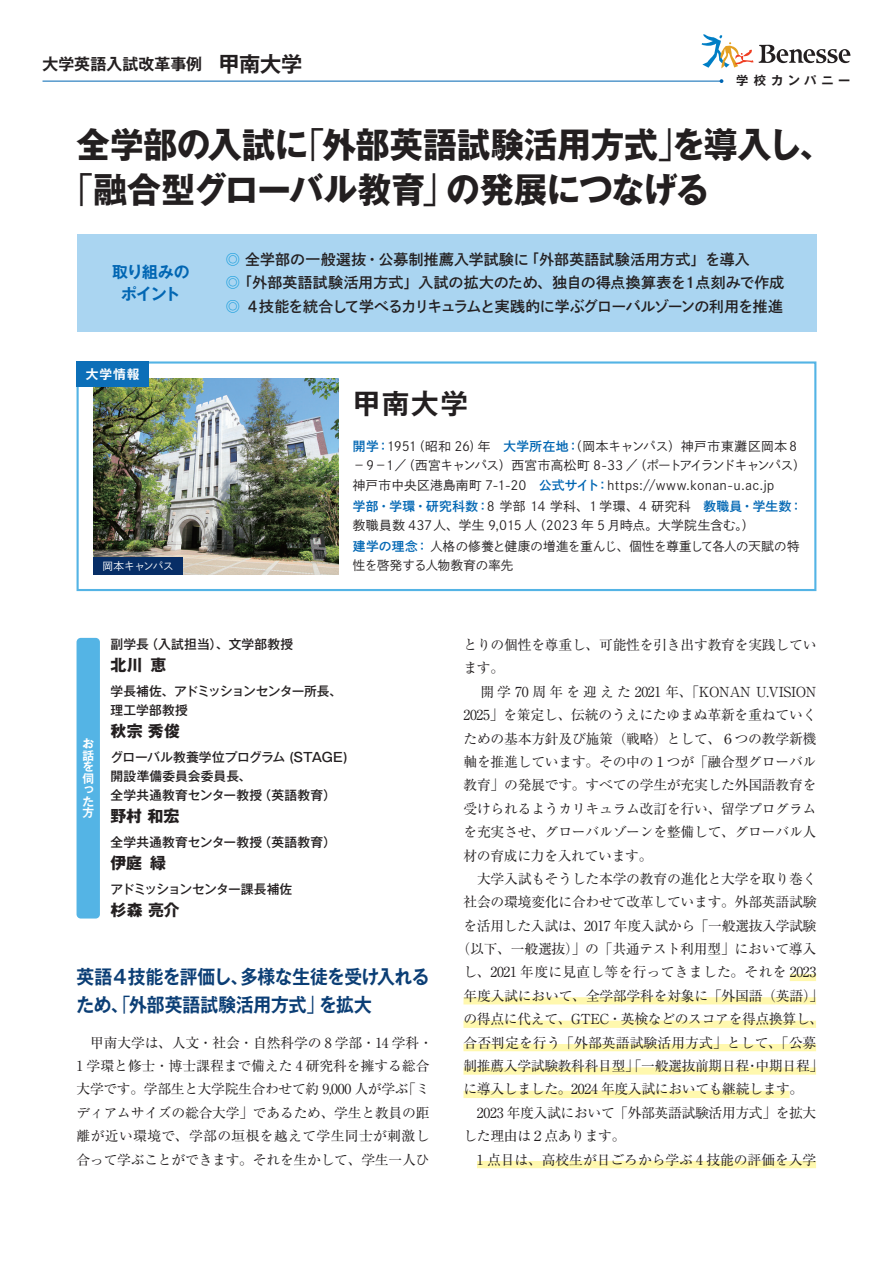
<style>
.page{position:relative;width:893px;height:1263px;background:#fff}
.page>*{position:absolute;margin:0;border:0;box-sizing:border-box;transform-origin:0 0}
.t1{font:700 35.1px/44.7px "Gothic MB101 Pro";letter-spacing:-.005em;color:#231f20;scale:.96 1}
.t2{font:700 27.6px "Gothic MB101 Pro De";color:#231f20}
.t3{font:700 19.2px/27.6px "Gothic MB101 Pro De";letter-spacing:-.02em;color:#0b3e75;scale:.93 1}
.t4{font:700 15.9px "Gothic MB101 Pro";letter-spacing:.01em;color:#231f20}
.t5{font:700 15.9px "Gothic MB101 Pro De";letter-spacing:.005em;color:#231f20}
.t6{font:700 15.9px "Gothic MB101 Pro De";letter-spacing:-.06em;color:#0166b3}
.t7{font:14.85px "Shuei Go Kin Std B";color:#231f20}
.t8{font:14.85px "Shuei Go Kin Std B";letter-spacing:-.045em;color:#231f20}
.t9{font:13.8px/23.4px "Ryumin Pr 6 N";letter-spacing:-.02em;color:#231f20}
.t10{font:13.8px "Ryumin Pr 6 N";letter-spacing:.015em;color:#231f20}
.t11{font:13.8px "Ryumin Pr 6 N";letter-spacing:.005em;color:#231f20}
.t12{font:12.75px/19.2px "Shuei Go Kin Std L";letter-spacing:.01em;color:#231f20}
.t13{font:500 12.75px "Gothic MB101 Pro";color:#231f20}
.t14{font:500 12.75px "Gothic MB101 Pro";letter-spacing:-.06em;color:#231f20}
.t15{font:500 12.75px "Gothic MB101 Pro";letter-spacing:-.02em;color:#231f20}
.t16{font:700 12.75px "Gothic MB101 Pro De";color:#fff}
.t17{font:700 12.15px "Gothic MB101 Pro De";letter-spacing:.395em;color:#231f20}
.t18{font:700 11.7px/11.6px "Gothic MB101 Pro De";color:#fff;text-align:justify}
.t19{font:10.65px "Shuei Go Kin Std L";letter-spacing:-.045em;color:#fff}
.s1{font-size:21.3px}
.s2{font-weight:400}
.s3{color:#0095d9}
.s4{font-family:"Shuei Go Kin Std B";color:#0166b3}
.s5{font-family:"Gothic MB101 Pro";font-weight:400}
</style>
<div class="page">
<div style="left:790px;top:974px;width:26px;height:7px;background:#fff8ae"></div>
<div style="left:463px;top:997px;width:353px;height:7px;background:#fff8ae"></div>
<div style="left:463px;top:1021px;width:353px;height:7px;background:#fff8ae"></div>
<div style="left:463px;top:1044px;width:353px;height:7px;background:#fff8ae"></div>
<div style="left:463px;top:1067px;width:353px;height:8px;background:#fff8ae"></div>
<div style="left:463px;top:1091px;width:327px;height:7px;background:#fff8ae"></div>
<div style="left:477px;top:1161px;width:339px;height:7px;background:#fff8ae"></div>
<div style="left:77px;top:638px;width:23px;height:280px;background:#54b4e5;border-radius:4px"></div>
<div style="left:77px;top:361px;width:739px;height:230px;border:2px solid #54b4e5"></div>
<div style="left:77px;top:234px;width:739px;height:98px;background:#aad5f1"></div>
<img style="left:94px;top:378px;width:244px;height:196px">
<div style="left:77px;top:361px;width:72px;height:26px;background:#0c6fb8"></div>
<div style="left:94px;top:557px;width:89px;height:17px;background:#072e66"></div>
<hr style="left:43px;top:81px;width:678px;height:1px;background:#0166b3">
<svg style="left:702px;top:34px;width:51px;height:34px"></svg>
<svg style="left:759px;top:45px;width:91px;height:18px"></svg>
<p class="t5" style="left:43px;top:51px;width:261px">大学英語入試改革事例 <span class="s1">甲南大学</span></p>
<p class="t17" style="left:736px;top:70px;width:116px">学校カンパニー</p>
<p class="t1" style="left:60px;top:118px;width:807px;text-indent:17px">全学部の入試に<span class="s2">「</span>外部英語試験活用方式<span class="s2">」</span>を導入し、<span class="s2">「</span>融合型グローバル教育<span class="s2">」</span>の発展につなげる</p>
<p class="t6" style="left:112px;top:258px;width:79px">取り組みの</p>
<p class="t6" style="left:121px;top:281px;width:61px">ポイント</p>
<p class="t16" style="left:86px;top:364px;width:55px">大学情報</p>
<p class="t7" style="left:225px;top:249px;width:526px"><span class="s3">◎</span> 全学部の一般選抜・公募制推薦入学試験に「外部英語試験活用方式」を導入</p>
<p class="t7" style="left:225px;top:272px;width:560px"><span class="s3">◎</span> 「外部英語試験活用方式」入試の拡大のため、独自の得点換算表を１点刻みで作成</p>
<p class="t8" style="left:225px;top:296px;width:559px"><span class="s3">◎</span> ４技能を統合して学べるカリキュラムと実践的に学ぶグローバルゾーンの利用を推進</p>
<p class="t2" style="left:353px;top:381px;width:117px">甲南大学</p>
<p class="t12" style="left:353px;top:437px;width:461px"><span class="s4">開学：</span>1951（昭和 26) 年　<span class="s4">大学所在地：</span>（岡本キャンパス）神戸市東灘区岡本８−９−１／（西宮キャンパス）西宮市高松町 8-33 ／（ポートアイランドキャンパス）　神戸市中央区港島南町 7-1-20　<span class="s4">公式サイト：</span>https://www.konan-u.ac.jp　</p>
<p class="t12" style="left:353px;top:496px;width:451px"><span class="s4">学部・学環・研究科数：</span>8 学部 14 学科、1 学環、4 研究科　<span class="s4">教職員・学生数：</span>教職員数 437人、学生 9,015 人（2023 年 5 月時点。大学院生含む。）</p>
<p class="t12" style="left:353px;top:537px;width:448px"><span class="s4">建学の理念：</span> 人格の修養と健康の増進を重んじ、個性を尊重して各人の天賦の特</p>
<p class="t19" style="left:103px;top:558px;width:73px">岡本キャンパス</p>
<p class="t12" style="left:353px;top:556px;width:162px">性を啓発する人物教育の率先</p>
<p class="t18" style="left:82px;top:736px;width:13px">お話を伺った方</p>
<p class="t13" style="left:111px;top:634px;width:197px">副学長（入試担当）、文学部教授　</p>
<p class="t4" style="left:111px;top:652px;width:58px">北川恵</p>
<p class="t14" style="left:111px;top:680px;width:233px">学長補佐、アドミッションセンター所長、</p>
<p class="t13" style="left:111px;top:699px;width:91px">理工学部教授　</p>
<p class="t4" style="left:111px;top:718px;width:71px">秋宗 秀俊</p>
<p class="t15" style="left:111px;top:746px;width:239px">グローバル教養学位プログラム (STAGE)</p>
<p class="t13" style="left:111px;top:765px;width:142px">開設準備委員会委員長、</p>
<p class="t13" style="left:111px;top:785px;width:233px">全学共通教育センター教授（英語教育）　</p>
<p class="t4" style="left:111px;top:803px;width:71px">野村 和宏</p>
<p class="t13" style="left:111px;top:831px;width:233px">全学共通教育センター教授（英語教育）　</p>
<p class="t4" style="left:111px;top:849px;width:57px">伊庭緑</p>
<p class="t14" style="left:111px;top:878px;width:196px">アドミッションセンター課長補佐　</p>
<p class="t4" style="left:111px;top:896px;width:70px">杉森 亮介</p>
<p class="t3" style="left:77px;top:961px;width:381px">英語４技能を評価し、多様な生徒を受け入れるため、<span class="s5">「</span>外部英語試験活用方式<span class="s5">」</span>を拡大</p>
<p class="t9" style="left:77px;top:1030px;width:358px">　甲南大学は、人文・社会・自然科学の 8 学部・14 学科・<br>1 学環と修士・博士課程まで備えた 4 研究科を擁する総合大学です。学部生と大学院生合わせて約 9,000 人が学ぶ「ミディアムサイズの総合大学」であるため、学生と教員の距離が近い環境で、学部の垣根を越えて学生同士が刺激し合って学ぶことができます。それを生かして、学生一人ひ</p>
<p class="t9" style="left:463px;top:632px;width:354px">とりの個性を尊重し、可能性を引き出す教育を実践しています。</p>
<p class="t9" style="left:463px;top:679px;width:355px;text-align:justify">　開学 70 周年を迎えた 2021 年、「KONAN U.VISION 2025」を策定し、伝統のうえにたゆまぬ革新を重ねていくための基本方針及び施策（戦略）として、６つの教学新機軸を推進しています。その中の１つが「融合型グローバル教育」の発展です。すべての学生が充実した外国語教育を受けられるようカリキュラム改訂を行い、留学プログラムを充実させ、グローバルゾーンを整備して、グローバル人材の育成に力を入れています。</p>
<p class="t9" style="left:463px;top:866px;width:354px">　大学入試もそうした本学の教育の進化と大学を取り巻く</p>
<p class="t9" style="left:463px;top:890px;width:354px">社会の環境変化に合わせて改革しています。外部英語試験</p>
<p class="t9" style="left:463px;top:913px;width:354px">を活用した入試は、2017 年度入試から「一般選抜入学試験</p>
<p class="t9" style="left:457px;top:936px;width:361px">（以下、一般選抜）」の「共通テスト利用型」において導入</p>
<p class="t10" style="left:463px;top:961px;width:354px">し、2021 年度に見直し等を行ってきました。それを 2023</p>
<p class="t9" style="left:463px;top:983px;width:361px">年度入試において、全学部学科を対象に「外国語（英語）」</p>
<p class="t9" style="left:463px;top:1007px;width:361px">の得点に代えて、GTEC・英検などのスコアを得点換算し、</p>
<p class="t11" style="left:463px;top:1032px;width:354px">合否判定を行う「外部英語試験活用方式」として、「公募</p>
<p class="t9" style="left:463px;top:1053px;width:361px">制推薦入学試験教科科目型」「一般選抜前期日程・中期日程」</p>
<p class="t9" style="left:463px;top:1077px;width:341px">に導入しました。2024 年度入試においても継続します。</p>
<p class="t9" style="left:463px;top:1100px;width:354px">　2023 年度入試において「外部英語試験活用方式」を拡大した理由は２点あります。</p>
<p class="t9" style="left:477px;top:1147px;width:341px">1 点目は、高校生が日ごろから学ぶ 4 技能の評価を入学</p>
</div>
